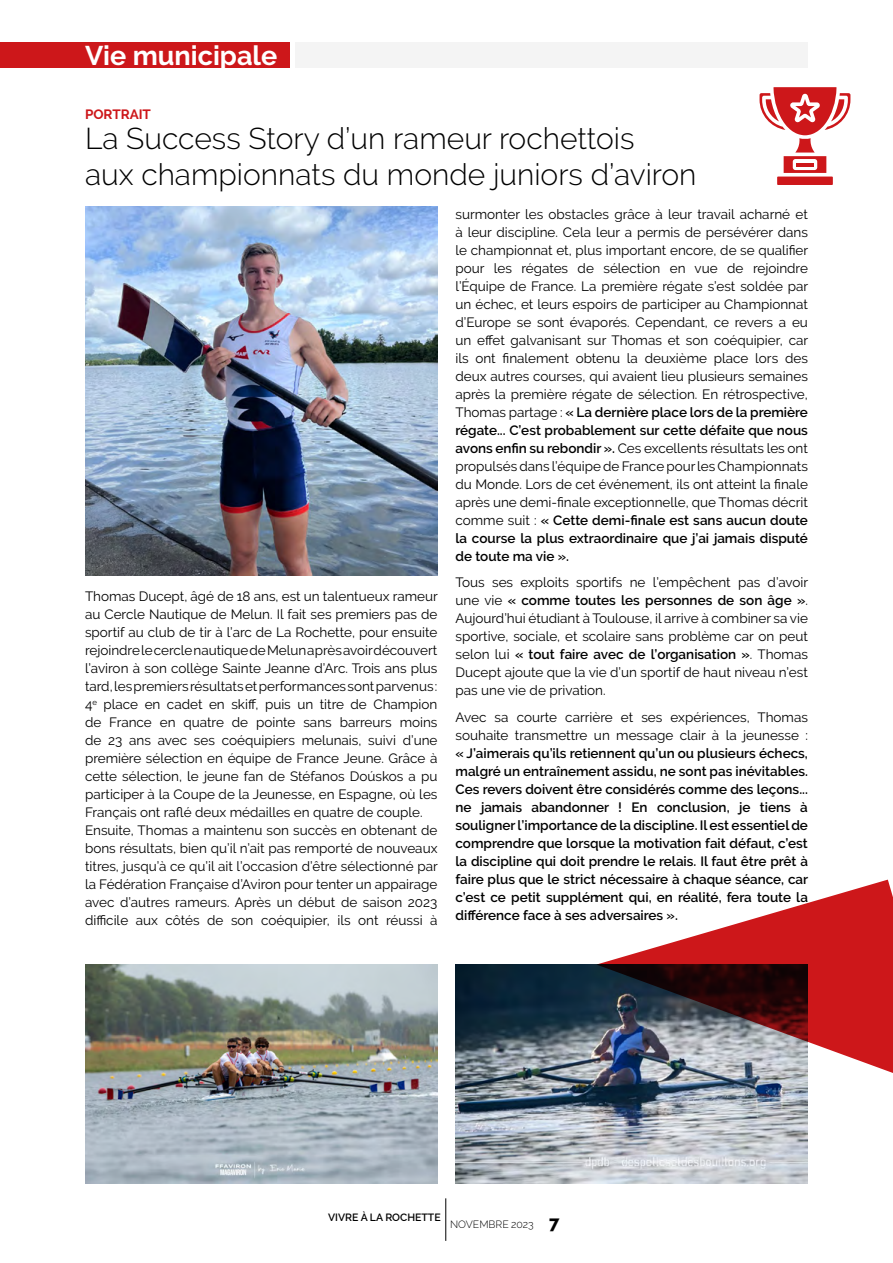
<style>
.page{position:relative;width:893px;height:1263px;background:#fff}
.page>*{position:absolute;margin:0;border:0;box-sizing:border-box;transform-origin:0 0}
.t1{font:300 30px/36px "Raleway";color:#000}
.t2{font:700 27px "Raleway";color:#fff}
.t3{font:13.5px/18px "Raleway";color:#000}
.t4{font:600 13.5px/18px "Raleway";color:#000;text-align:justify}
.t5{font:700 13.5px "Raleway";color:#cd171a}
.t6{font:600 10.5px "Raleway";color:#000}
.t7{font:300 10.5px "Raleway";color:#000}
.s1{font-weight:600}
.s2{font-weight:800;font-size:18px}
</style>
<div class="page">
<div style="left:0;top:43px;width:290px;height:25px;background:#cd171a"></div>
<div style="left:296px;top:43px;width:512px;height:25px;background:#f4f4f4"></div>
<hr style="left:445px;top:1198px;width:1px;height:43px;background:#000">
<img style="left:85px;top:206px;width:352px;height:369px">
<img style="left:455px;top:964px;width:353px;height:220px">
<img style="left:85px;top:964px;width:352px;height:220px">
<svg style="left:596px;top:880px;width:297px;height:214px"></svg>
<div style="left:777px;top:177px;width:56px;height:8px;background:#cd171a"></div>
<svg style="left:759px;top:87px;width:91px;height:86px"></svg>
<h2 class="t2" style="left:85px;top:40px;width:194px">Vie municipale</h2>
<p class="t5" style="left:85px;top:107px;width:67px">PORTRAIT</p>
<h1 class="t1" style="left:85px;top:120px;width:613px">La Success Story d’un rameur rochettois<br>aux championnats du monde juniors d’aviron</h1>
<p class="t3" style="left:85px;top:587px;width:354px">Thomas Ducept, âgé de 18 ans, est un talentueux rameur au Cercle Nautique de Melun. Il fait ses premiers pas de sportif au club de tir à l’arc de La Rochette, pour ensuite rejoindre le cercle nautique de Melun après avoir découvert l’aviron à son collège Sainte Jeanne d’Arc. Trois ans plus tard, les premiers résultats et performances sont parvenus :<br>4<sup>e</sup> place en cadet en skiff, puis un titre de Champion de France en quatre de pointe sans barreurs moins de 23 ans avec ses coéquipiers melunais, suivi d’une première sélection en équipe de France Jeune. Grâce à cette sélection, le jeune fan de Stéfanos Doúskos a pu participer à la Coupe de la Jeunesse, en Espagne, où les Français ont raflé deux médailles en quatre de couple.<br>Ensuite, Thomas a maintenu son succès en obtenant de bons résultats, bien qu’il n’ait pas remporté de nouveaux titres, jusqu’à ce qu’il ait l’occasion d’être sélectionné par la Fédération Française d’Aviron pour tenter un appairage avec d’autres rameurs. Après un début de saison 2023 difficile aux côtés de son coéquipier, ils ont réussi à</p>
<p class="t3" style="left:455px;top:205px;width:354px;text-align:justify">surmonter les obstacles grâce à leur travail acharné et à leur discipline. Cela leur a permis de persévérer dans le championnat et, plus important encore, de se qualifier pour les régates de sélection en vue de rejoindre l’Équipe de France. La première régate s’est soldée par un échec, et leurs espoirs de participer au Championnat d’Europe se sont évaporés. Cependant, ce revers a eu un effet galvanisant sur Thomas et son coéquipier, car ils ont finalement obtenu la deuxième place lors des deux autres courses, qui avaient lieu plusieurs semaines après la première régate de sélection. En rétrospective, Thomas partage : <span class="s1">« La dernière place lors de la première régate... C’est probablement sur cette défaite que nous avons enfin su rebondir ».</span> Ces excellents résultats les ont propulsés dans l’équipe de France pour les Championnats du Monde. Lors de cet événement, ils ont atteint la finale après une demi-finale exceptionnelle, que Thomas décrit comme suit : <span class="s1">« Cette demi-finale est sans aucun doute la course la plus extraordinaire que j’ai jamais disputé de toute ma vie ».</span></p>
<p class="t3" style="left:455px;top:573px;width:354px;text-align:justify">Tous ses exploits sportifs ne l’empêchent pas d’avoir une vie <span class="s1">« comme toutes les personnes de son âge »</span>.<br>Aujourd’hui étudiant à Toulouse, il arrive à combiner sa vie sportive, sociale, et scolaire sans problème car on peut selon lui <span class="s1">« tout faire avec de l’organisation »</span>. Thomas Ducept ajoute que la vie d’un sportif de haut niveau n’est pas une vie de privation.</p>
<p class="t3" style="left:455px;top:708px;width:354px">Avec sa courte carrière et ses expériences, Thomas souhaite transmettre un message clair à la jeunesse :</p>
<p class="t4" style="left:455px;top:744px;width:354px">« J’aimerais qu’ils retiennent qu’un ou plusieurs échecs, malgré un entraînement assidu, ne sont pas inévitables.<br>Ces revers doivent être considérés comme des leçons... ne jamais abandonner ! En conclusion, je tiens à souligner l’importance de la discipline. Il est essentiel de comprendre que lorsque la motivation fait défaut, c’est la discipline qui doit prendre le relais. Il faut être prêt à faire plus que le strict nécessaire à chaque séance, car c’est ce petit supplément qui, en réalité, fera toute la différence face à ses adversaires ».</p>
<p class="t6" style="left:328px;top:1211px;width:114px">VIVRE À LA ROCHETTE</p>
<p class="t7" style="left:450px;top:1218px;width:111px">NOVEMBRE 2023 <span class="s2">7</span></p>
</div>
